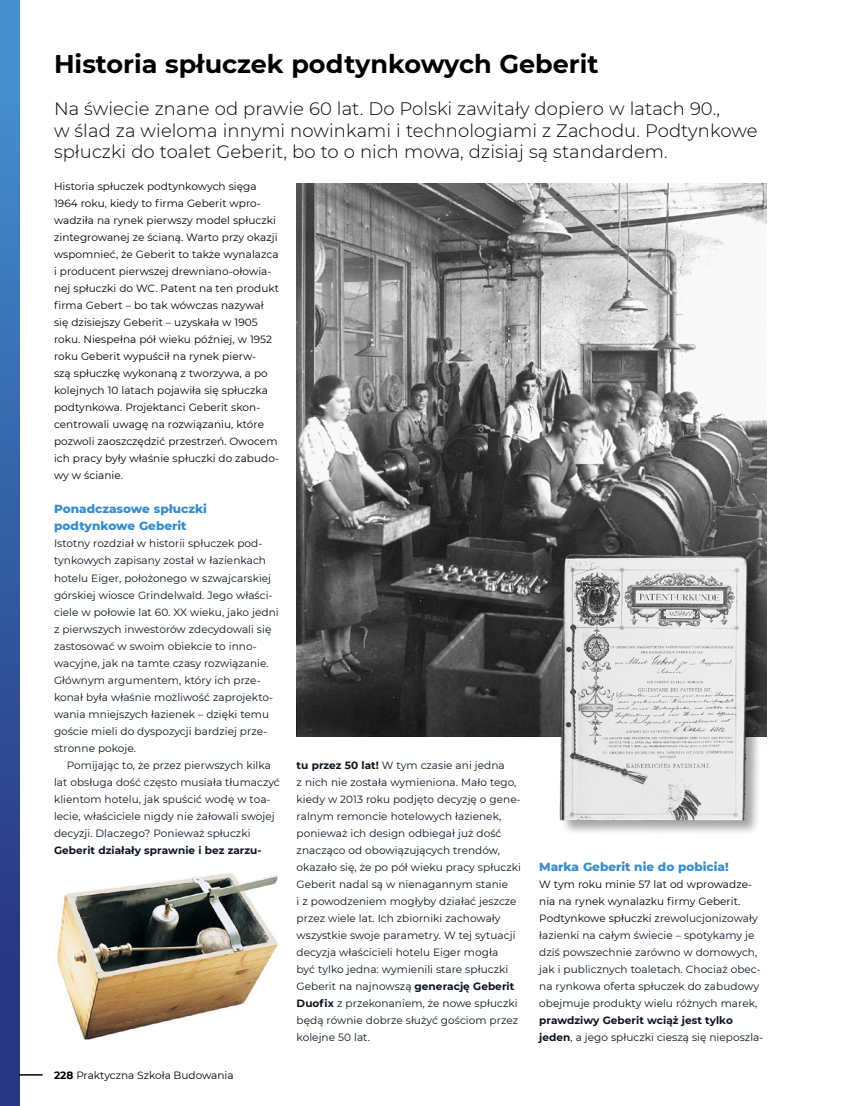
<style>
.page{position:relative;width:851px;height:1106px;background:#fff}
.page>*{position:absolute;margin:0;border:0;box-sizing:border-box;transform-origin:0 0}
.t1{font:700 25.5px "Montserrat";color:#000}
.t2{font:300 18px/21.6px "Montserrat";letter-spacing:.005em;color:#000}
.t3{font:800 12px/17px "Montserrat";color:#398ccb}
.t4{font:10.5px/17px "Montserrat";letter-spacing:.005em;color:#0a1421}
.t5{font:10.5px/17px "Montserrat";letter-spacing:.005em;color:#000}
.t6{font:700 10.5px/17px "Montserrat";letter-spacing:.005em;color:#0a1421}
.s1{font-weight:700}
.s2{color:#000}
.s3{font-weight:400}
</style>
<div class="page">
<div style="left:0;top:0;width:19px;height:1106px;background:linear-gradient(to bottom,#4693d0,#242a79)"></div>
<svg style="left:19px;top:1074px;width:24px;height:1px"></svg>
<img style="left:296px;top:183px;width:470px;height:553px">
<div style="left:560px;top:554px;width:203px;height:281px;background:#000;opacity:.35"></div>
<img style="left:552px;top:548px;width:201px;height:279px">
<img style="left:57px;top:873px;width:222px;height:167px">
<h1 class="t1" style="left:54px;top:45px;width:546px">Historia spłuczek podtynkowych Geberit</h1>
<h2 class="t2" style="left:54px;top:97px;width:704px">Na świecie znane od prawie 60 lat. Do Polski zawitały dopiero w latach 90.,<br>w ślad za wieloma innymi nowinkami i technologiami z Zachodu. Podtynkowe spłuczki do toalet Geberit, bo to o nich mowa, dzisiaj są standardem.</h2>
<p class="t5" style="left:54px;top:177px;width:227px">Historia spłuczek podtynkowych sięga 1964 roku, kiedy to firma Geberit wpro&shy;wadziła na rynek pierwszy model spłuczki zintegrowanej ze ścianą. Warto przy okazji wspomnieć, że Geberit to także wynalazca i producent pierwszej drewniano-ołowia&shy;nej spłuczki do WC. Patent na ten produkt firma Gebert – bo tak wówczas nazywał się dzisiejszy Geberit – uzyskała w 1905 roku. Niespełna pół wieku później, w 1952 roku Geberit wypuścił na rynek pierw-<br>szą spłuczkę wykonaną z tworzywa, a po kolejnych 10 latach pojawiła się spłuczka podtynkowa. Projektanci Geberit skon&shy;centrowali uwagę na rozwiązaniu, które pozwoli zaoszczędzić przestrzeń. Owocem ich pracy były właśnie spłuczki do zabudo&shy;wy w ścianie.</p>
<p class="t3" style="left:54px;top:500px;width:154px">Ponadczasowe spłuczki podtynkowe Geberit</p>
<p class="t4" style="left:54px;top:535px;width:226px">Istotny rozdział w historii spłuczek pod&shy;tynkowych zapisany został w łazienkach hotelu Eiger, położonego w szwajcarskiej górskiej wiosce Grindelwald. Jego właści&shy;ciele w połowie lat 60. XX wieku, jako jedni z pierwszych inwestorów zdecydowali się zastosować w swoim obiekcie to inno&shy;wacyjne, jak na tamte czasy rozwiązanie.<br>Głównym argumentem, który ich prze&shy;konał była właśnie możliwość zaprojekto&shy;wania mniejszych łazienek – dzięki temu goście mieli do dyspozycji bardziej prze&shy;stronne pokoje.</p>
<p class="t4" style="left:54px;top:756px;width:227px;text-indent:13px">Pomijając to, że przez pierwszych kilka lat obsługa dość często musiała tłumaczyć klientom hotelu, jak spuścić wodę w toa&shy;lecie, właściciele nigdy nie żałowali swojej decyzji. Dlaczego? Ponieważ spłuczki</p>
<p class="t6" style="left:54px;top:841px;width:209px">Geberit działały sprawnie i bez zarzu-</p>
<p class="t5" style="left:54px;top:1066px;width:181px"><span class="s1">228</span> Praktyczna Szkoła Budowania</p>
<p class="t4" style="left:296px;top:756px;width:226px"><span class="s1">tu przez 50 lat!</span> W tym czasie ani jedna<br>z nich nie została wymieniona. Mało tego, kiedy w 2013 roku podjęto decyzję o gene&shy;ralnym remoncie hotelowych łazienek, ponieważ ich design odbiegał już dość znacząco od obowiązujących trendów, okazało się, że po pół wieku pracy spłuczki Geberit nadal są w nienagannym stanie<br>i z powodzeniem mogłyby działać jeszcze przez wiele lat. Ich zbiorniki zachowały wszystkie swoje parametry. W tej sytuacji decyzja właścicieli hotelu Eiger mogła<br>być tylko jedna: wymienili stare spłuczki Geberit na najnowszą <span class="s1">generację Geberit Duofix</span> z przekonaniem, że nowe spłuczki będą równie dobrze służyć gościom przez kolejne 50 lat.</p>
<p class="t3" style="left:539px;top:857px;width:191px">Marka Geberit nie do pobicia!</p>
<p class="t4" style="left:539px;top:875px;width:223px"><span class="s2">W tym roku minie 57 lat od wprowadze&shy;nia na rynek wynalazku firmy Geberit.<br>Podtynkowe spłuczki</span> zrewolucjonizowały łazienki na całym świecie – spotykamy je dziś powszechnie zarówno w domowych, jak i publicznych toaletach. Chociaż obec&shy;na rynkowa oferta spłuczek do zabudowy obejmuje produkty wielu różnych marek,</p>
<p class="t6" style="left:539px;top:1011px;width:226px">prawdziwy Geberit wciąż jest tylko jeden<span class="s3">, a jego spłuczki cieszą się nieposzla-</span></p>
</div>
